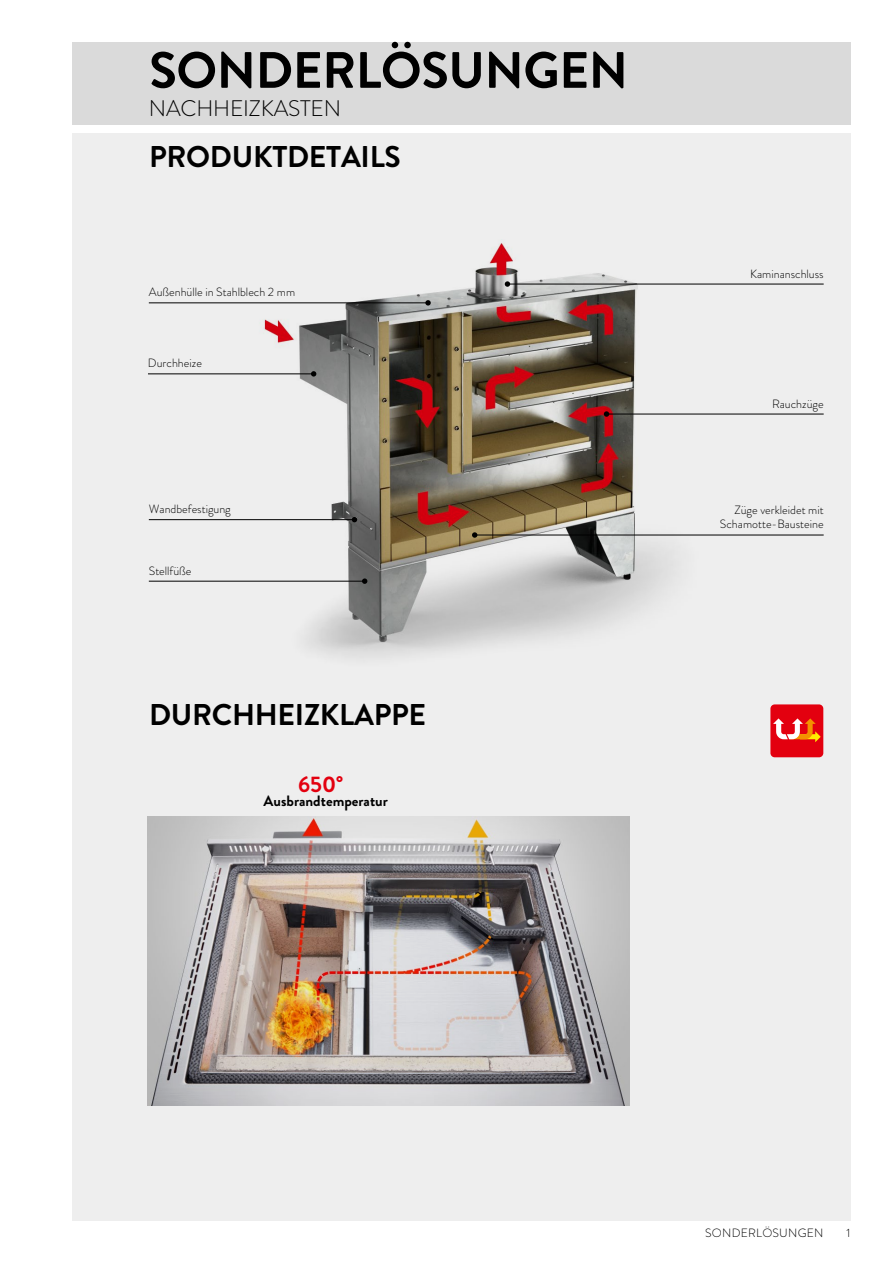
<style>
.page{position:relative;width:893px;height:1263px;background:#fff}
.page>*{position:absolute;margin:0;border:0;box-sizing:border-box;transform-origin:0 0}
.t1{font:700 51px "Brandon Grotesque";letter-spacing:-.01em;color:#000}
.t2{font:700 30px "Brandon Grotesque";letter-spacing:-.01em;color:#000}
.t3{font:300 22.5px "Brandon Grotesque";letter-spacing:-.01em;color:#000}
.t4{font:700 22.5px "Brandon Grotesque";color:#e3000f}
.t5{font:700 15px "Brandon Grotesque";color:#000}
.t6{font:300 12px/14.4px "Brandon Grotesque";color:#000;text-align:right}
.t7{font:300 12px "Brandon Grotesque";letter-spacing:.02em;color:#000}
</style>
<div class="page">
<div style="left:72px;top:43px;width:778px;height:82px;background:#dadada"></div>
<div style="left:72px;top:133px;width:778px;height:1087px;background:#eee"></div>
<div style="left:770px;top:704px;width:53px;height:53px;background:#e3000f;border-radius:4px"></div>
<svg style="left:801px;top:718px;width:20px;height:24px"></svg>
<img style="left:171px;top:243px;width:630px;height:511px">
<img style="left:148px;top:816px;width:482px;height:290px">
<hr style="left:475px;top:535px;width:349px;height:1px;background:#000">
<svg style="left:472px;top:532px;width:5px;height:6px"></svg>
<hr style="left:606px;top:414px;width:218px;height:1px;background:#000">
<svg style="left:604px;top:411px;width:5px;height:6px"></svg>
<hr style="left:507px;top:284px;width:317px;height:1px;background:#000">
<svg style="left:505px;top:281px;width:5px;height:6px"></svg>
<hr style="left:149px;top:303px;width:279px;height:1px;background:#000">
<svg style="left:425px;top:300px;width:6px;height:6px"></svg>
<hr style="left:149px;top:519px;width:205px;height:1px;background:#000">
<svg style="left:352px;top:517px;width:5px;height:5px"></svg>
<hr style="left:149px;top:581px;width:216px;height:1px;background:#000">
<svg style="left:362px;top:578px;width:5px;height:6px"></svg>
<hr style="left:148px;top:374px;width:166px;height:1px;background:#000">
<svg style="left:311px;top:371px;width:5px;height:6px"></svg>
<h1 class="t1" style="left:149px;top:35px;width:480px">SONDERLÖSUNGEN</h1>
<h3 class="t3" style="left:149px;top:93px;width:194px">NACHHEIZKASTEN</h3>
<h2 class="t2" style="left:149px;top:136px;width:253px">PRODUKTDETAILS</h2>
<p class="t6" style="left:149px;top:285px;width:148px">Außenhülle in Stahlblech 2 mm</p>
<p class="t6" style="left:148px;top:356px;width:55px">Durchheize</p>
<p class="t6" style="left:149px;top:502px;width:84px">Wandbefestigung</p>
<p class="t6" style="left:149px;top:563px;width:44px">Stellfüße</p>
<h2 class="t2" style="left:149px;top:694px;width:279px">DURCHHEIZKLAPPE</h2>
<h3 class="t4" style="left:298px;top:769px;width:47px">650°</h3>
<p class="t5" style="left:264px;top:791px;width:126px">Ausbrandtemperatur</p>
<p class="t6" style="left:750px;top:266px;width:75px">Kaminanschluss</p>
<p class="t6" style="left:772px;top:396px;width:53px">Rauchzüge</p>
<p class="t6" style="left:720px;top:503px;width:105px">Züge verkleidet mit<br>Schamotte-Bausteine</p>
<p class="t7" style="left:705px;top:1225px;width:120px">SONDERLÖSUNGEN</p>
<p class="t6" style="left:847px;top:1226px;width:5px">1</p>
</div>
